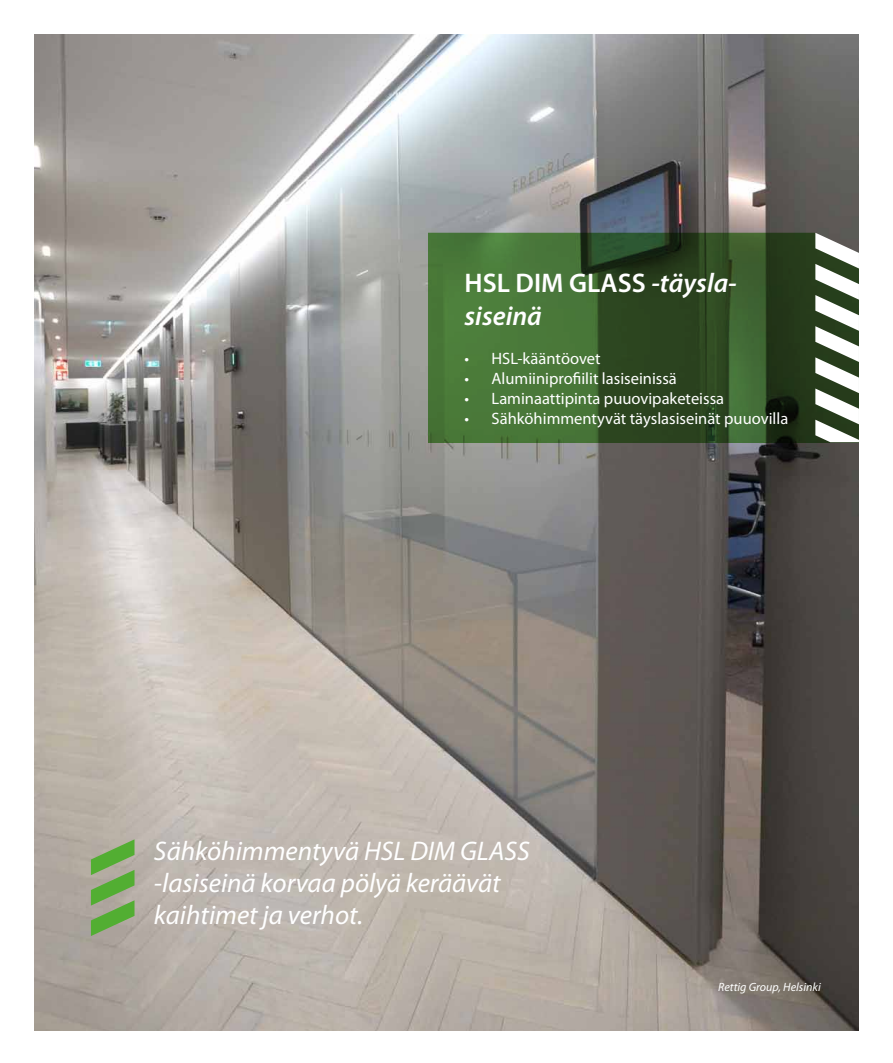
<style>
.page{position:relative;width:893px;height:1063px;background:#fff}
.page>*{position:absolute;margin:0;border:0;box-sizing:border-box;transform-origin:0 0}
.t1{font:italic 27px/32.4px "Myriad Pro";color:#fff}
.t2{font:italic 600 27px/32.4px "Myriad Pro";color:#fff}
.t3{font:16.5px "Myriad Pro";color:#fff}
.t4{font:italic 12px "Myriad Pro";color:#fff}
.s1{font-style:normal}
</style>
<div class="page">
<img style="left:34px;top:34px;width:825px;height:996px">
<svg style="left:429px;top:233px;width:386px;height:209px;background:#385b2b"></svg>
<svg style="left:815px;top:233px;width:44px;height:209px"></svg>
<svg style="left:91px;top:839px;width:44px;height:97px;background:#83ab6b"></svg>
<h1 class="t2" style="left:465px;top:266px;width:274px"><span class="s1">HSL DIM GLASS</span> -täysla&shy;siseinä</h1>
<p class="t3" style="left:465px;top:349px;width:137px">• HSL-kääntöovet</p>
<p class="t3" style="left:465px;top:368px;width:214px">• Alumiiniprofiilit lasiseinissä</p>
<p class="t3" style="left:465px;top:388px;width:261px">• Laminaattipinta puuovipaketeissa</p>
<p class="t3" style="left:465px;top:408px;width:325px">• Sähköhimmentyvät täyslasiseinät puuovilla</p>
<h1 class="t1" style="left:154px;top:834px;width:377px">Sähköhimmentyvä HSL DIM GLASS -lasiseinä korvaa pölyä keräävät kaihtimet ja verhot.</h1>
<p class="t4" style="left:718px;top:979px;width:104px">Rettig Group, Helsinki</p>
</div>
